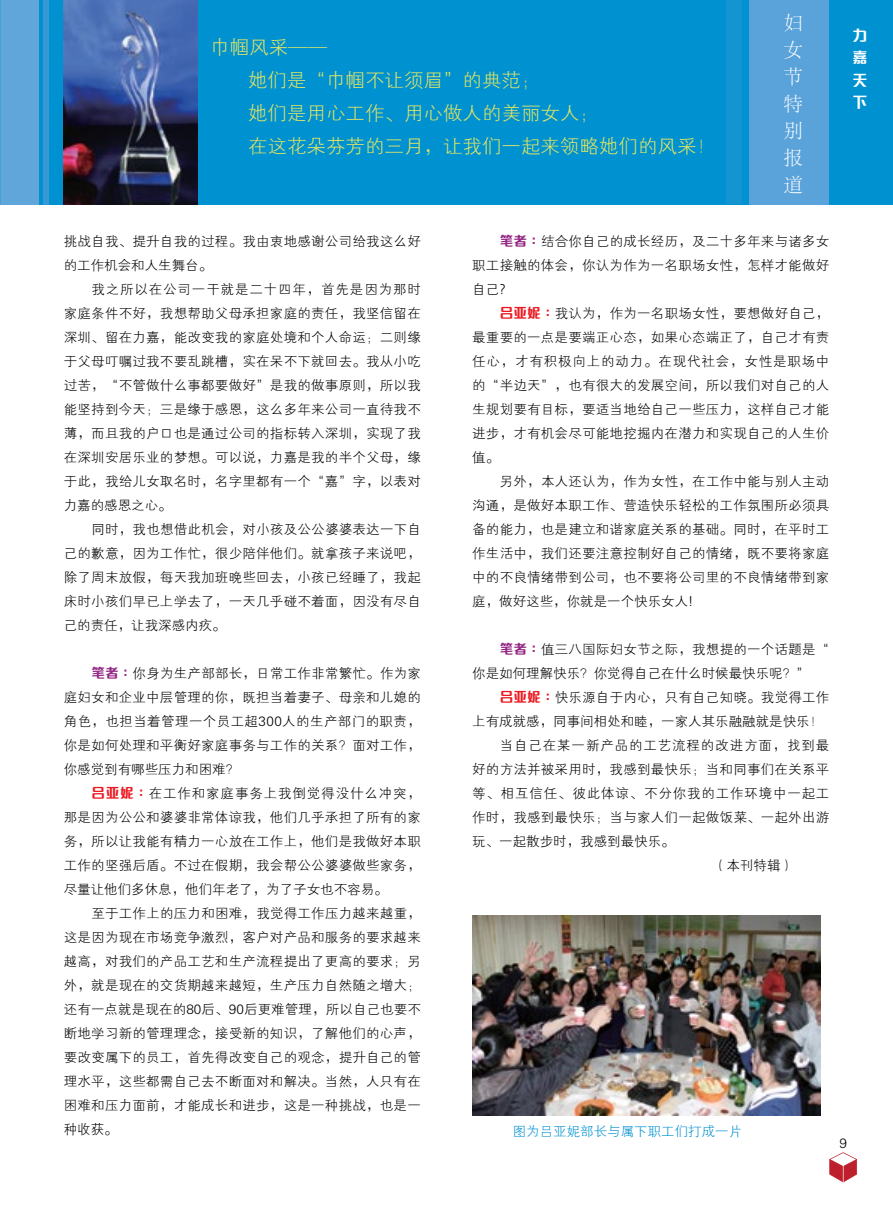
<style>
.page{position:relative;width:893px;height:1212px;background:#fff}
.page>*{position:absolute;margin:0;border:0;box-sizing:border-box;transform-origin:0 0}
.t1{font:19.5px/33px "J Xi Hei";color:#e0e565}
.t2{font:300 19.5px/27px "Adobe Song Std";color:#fff;text-align:justify}
.t3{font:800 15px/22.5px "M Elle HKS";color:#fff;text-align:justify}
.t4{font:13.5px "J Xi Hei";letter-spacing:.02em;color:#000}
.t5{font:13.5px "J Xi Hei";color:#000}
.t6{font:13.5px "J Xi Hei";letter-spacing:.065em;color:#000}
.t7{font:13.5px "J Xi Hei";letter-spacing:.06em;color:#000}
.t8{font:13.5px "J Xi Hei";color:#0091d0}
.s1{font-family:"M Elle HKS";font-weight:800;color:#932684}
.s2{font-family:"M Elle HKS";font-weight:800;color:#ed1b23}
</style>
<div class="page">
<svg style="left:829px;top:1152px;width:28px;height:30px"></svg>
<div style="left:0;top:0;width:893px;height:204px;background:#0091d0"></div>
<div style="left:0;top:0;width:38px;height:204px;background:#61a6db"></div>
<div style="left:44px;top:0;width:5px;height:204px;background:#3698d4"></div>
<img style="left:472px;top:916px;width:349px;height:199px">
<img style="left:64px;top:0;width:134px;height:205px">
<div style="left:749px;top:0;width:80px;height:205px;background:#5aa3da"></div>
<div style="left:726px;top:0;width:16px;height:204px;background:#1495d2"></div>
<p class="t1" style="left:248px;top:31px;width:469px;text-indent:-38px">巾帼风采——<br>她们是“巾帼不让须眉”的典范；<br>她们是用心工作、用心做人的美丽女人；<br>在这花朵芬芳的三月，让我们一起来领略她们的风采！</p>
<p class="t2" style="left:784px;top:10px;width:21px">妇女节特别报道</p>
<p class="t3" style="left:852px;top:22px;width:16px">力嘉天下</p>
<p class="t4" style="left:64px;top:234px;width:359px">挑战自我、提升自我的过程。我由衷地感谢公司给我这么好</p>
<p class="t5" style="left:64px;top:258px;width:150px">的工作机会和人生舞台。</p>
<p class="t6" style="left:91px;top:282px;width:331px">我之所以在公司一干就是二十四年，首先是因为那时</p>
<p class="t4" style="left:64px;top:306px;width:359px">家庭条件不好，我想帮助父母承担家庭的责任，我坚信留在</p>
<p class="t4" style="left:64px;top:330px;width:359px">深圳、留在力嘉，能改变我的家庭处境和个人命运；二则缘</p>
<p class="t4" style="left:64px;top:354px;width:359px">于父母叮嘱过我不要乱跳槽，实在呆不下就回去。我从小吃</p>
<p class="t4" style="left:64px;top:378px;width:359px">过苦，“不管做什么事都要做好”是我的做事原则，所以我</p>
<p class="t4" style="left:64px;top:402px;width:359px">能坚持到今天；三是缘于感恩，这么多年来公司一直待我不</p>
<p class="t4" style="left:64px;top:426px;width:359px">薄，而且我的户口也是通过公司的指标转入深圳，实现了我</p>
<p class="t4" style="left:64px;top:450px;width:359px">在深圳安居乐业的梦想。可以说，力嘉是我的半个父母，缘</p>
<p class="t4" style="left:64px;top:474px;width:359px">于此，我给儿女取名时，名字里都有一个“嘉”字，以表对</p>
<p class="t5" style="left:64px;top:498px;width:109px">力嘉的感恩之心。</p>
<p class="t4" style="left:91px;top:522px;width:331px">同时，我也想借此机会，对小孩及公公婆婆表达一下自</p>
<p class="t4" style="left:64px;top:546px;width:359px">己的歉意，因为工作忙，很少陪伴他们。就拿孩子来说吧，</p>
<p class="t4" style="left:64px;top:570px;width:359px">除了周末放假，每天我加班晚些回去，小孩已经睡了，我起</p>
<p class="t4" style="left:64px;top:594px;width:359px">床时小孩们早已上学去了，一天几乎碰不着面，因没有尽自</p>
<p class="t5" style="left:64px;top:618px;width:163px">己的责任，让我深感内疚。</p>
<p class="t4" style="left:91px;top:666px;width:331px"><span class="s1">筆者：</span>你身为生产部部长，日常工作非常繁忙。作为家</p>
<p class="t4" style="left:64px;top:690px;width:359px">庭妇女和企业中层管理的你，既担当着妻子、母亲和儿媳的</p>
<p class="t4" style="left:64px;top:714px;width:359px">角色，也担当着管理一个员工超300人的生产部门的职责，</p>
<p class="t4" style="left:64px;top:738px;width:359px">你是如何处理和平衡好家庭事务与工作的关系？面对工作，</p>
<p class="t5" style="left:64px;top:762px;width:177px">你感觉到有哪些压力和困难？</p>
<p class="t6" style="left:91px;top:786px;width:331px"><span class="s2">呂亞妮：</span>在工作和家庭事务上我倒觉得没什么冲突，</p>
<p class="t4" style="left:64px;top:810px;width:359px">那是因为公公和婆婆非常体谅我，他们几乎承担了所有的家</p>
<p class="t4" style="left:64px;top:834px;width:359px">务，所以让我能有精力一心放在工作上，他们是我做好本职</p>
<p class="t4" style="left:64px;top:858px;width:359px">工作的坚强后盾。不过在假期，我会帮公公婆婆做些家务，</p>
<p class="t5" style="left:64px;top:882px;width:326px">尽量让他们多休息，他们年老了，为了子女也不容易。</p>
<p class="t4" style="left:91px;top:906px;width:331px">至于工作上的压力和困难，我觉得工作压力越来越重，</p>
<p class="t4" style="left:64px;top:930px;width:359px">这是因为现在市场竞争激烈，客户对产品和服务的要求越来</p>
<p class="t4" style="left:64px;top:954px;width:359px">越高，对我们的产品工艺和生产流程提出了更高的要求；另</p>
<p class="t4" style="left:64px;top:978px;width:359px">外，就是现在的交货期越来越短，生产压力自然随之增大；</p>
<p class="t4" style="left:64px;top:1002px;width:359px">还有一点就是现在的80后、90后更难管理，所以自己也要不</p>
<p class="t4" style="left:64px;top:1026px;width:359px">断地学习新的管理理念，接受新的知识，了解他们的心声，</p>
<p class="t4" style="left:64px;top:1050px;width:359px">要改变属下的员工，首先得改变自己的观念，提升自己的管</p>
<p class="t4" style="left:64px;top:1074px;width:359px">理水平，这些都需自己去不断面对和解决。当然，人只有在</p>
<p class="t4" style="left:64px;top:1098px;width:359px">困难和压力面前，才能成长和进步，这是一种挑战，也是一</p>
<p class="t4" style="left:64px;top:1122px;width:55px">种收获。</p>
<p class="t4" style="left:500px;top:234px;width:331px"><span class="s1">筆者：</span>结合你自己的成长经历，及二十多年来与诸多女</p>
<p class="t4" style="left:472px;top:258px;width:359px">职工接触的体会，你认为作为一名职场女性，怎样才能做好</p>
<p class="t4" style="left:472px;top:282px;width:35px">自己?</p>
<p class="t4" style="left:500px;top:306px;width:331px"><span class="s2">呂亞妮：</span>我认为，作为一名职场女性，要想做好自己，</p>
<p class="t4" style="left:472px;top:330px;width:359px">最重要的一点是要端正心态，如果心态端正了，自己才有责</p>
<p class="t7" style="left:472px;top:354px;width:359px">任心，才有积极向上的动力。在现代社会，女性是职场中</p>
<p class="t4" style="left:472px;top:378px;width:359px">的“半边天”，也有很大的发展空间，所以我们对自己的人</p>
<p class="t4" style="left:472px;top:402px;width:359px">生规划要有目标，要适当地给自己一些压力，这样自己才能</p>
<p class="t4" style="left:472px;top:426px;width:359px">进步，才有机会尽可能地挖掘内在潜力和实现自己的人生价</p>
<p class="t4" style="left:472px;top:450px;width:28px">值。</p>
<p class="t4" style="left:500px;top:474px;width:331px">另外，本人还认为，作为女性，在工作中能与别人主动</p>
<p class="t4" style="left:472px;top:498px;width:359px">沟通，是做好本职工作、营造快乐轻松的工作氛围所必须具</p>
<p class="t4" style="left:472px;top:522px;width:359px">备的能力，也是建立和谐家庭关系的基础。同时，在平时工</p>
<p class="t4" style="left:472px;top:546px;width:359px">作生活中，我们还要注意控制好自己的情绪，既不要将家庭</p>
<p class="t4" style="left:472px;top:570px;width:359px">中的不良情绪带到公司，也不要将公司里的不良情绪带到家</p>
<p class="t5" style="left:472px;top:594px;width:223px">庭，做好这些，你就是一个快乐女人!</p>
<p class="t4" style="left:500px;top:642px;width:331px"><span class="s1">筆者：</span>值三八国际妇女节之际，我想提的一个话题是“</p>
<p class="t5" style="left:472px;top:666px;width:339px">你是如何理解快乐？你觉得自己在什么时候最快乐呢？”</p>
<p class="t4" style="left:500px;top:690px;width:331px"><span class="s2">呂亞妮：</span>快乐源自于内心，只有自己知晓。我觉得工作</p>
<p class="t5" style="left:472px;top:714px;width:352px">上有成就感，同事间相处和睦，一家人其乐融融就是快乐！</p>
<p class="t6" style="left:500px;top:738px;width:331px">当自己在某一新产品的工艺流程的改进方面，找到最</p>
<p class="t4" style="left:472px;top:762px;width:359px">好的方法并被采用时，我感到最快乐；当和同事们在关系平</p>
<p class="t7" style="left:472px;top:786px;width:359px">等、相互信任、彼此体谅、不分你我的工作环境中一起工</p>
<p class="t4" style="left:472px;top:810px;width:359px">作时，我感到最快乐；当与家人们一起做饭菜、一起外出游</p>
<p class="t5" style="left:472px;top:834px;width:204px">玩、一起散步时，我感到最快乐。</p>
<p class="t4" style="left:713px;top:858px;width:83px">（本刊特辑）</p>
<p class="t8" style="left:513px;top:1124px;width:231px">图为吕亚妮部长与属下职工们打成一片</p>
<p class="t4" style="left:839px;top:1136px;width:9px">9</p>
</div>
